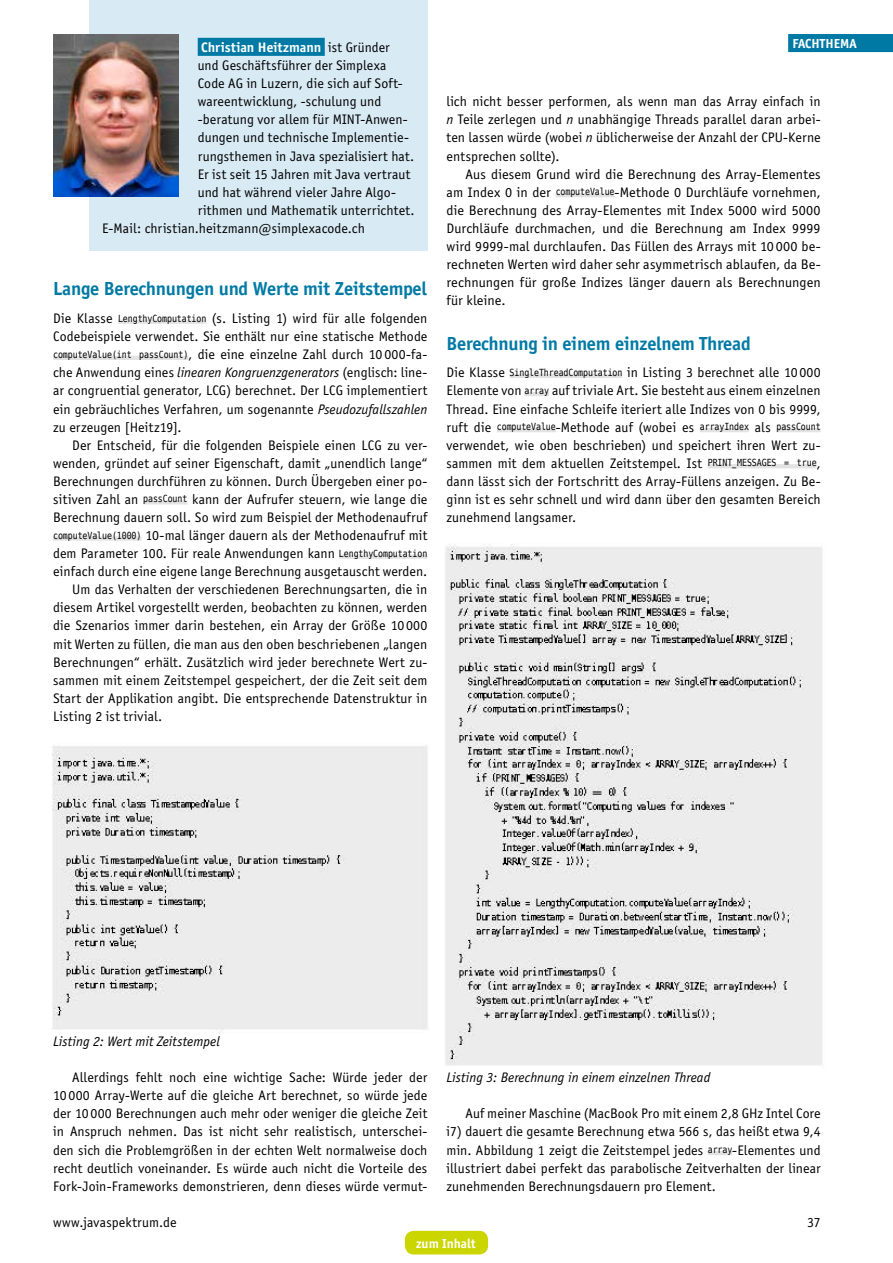
<style>
.page{position:relative;width:893px;height:1263px;background:#fff}
.page>*{position:absolute;margin:0;border:0;box-sizing:border-box;transform-origin:0 0}
.t1{font:700 19.5px "Officina Sans EF";letter-spacing:-.01em;color:#007aa5}
.t2{font:14.25px/18px "Officina Sans EF";letter-spacing:.01em;color:#000;text-align:justify}
.t3{font:italic 14.25px "Officina Sans EF";letter-spacing:.005em;color:#000}
.t4{font:700 14.25px "Officina Sans EF";color:#fff}
.t5{font:700 13.5px "Officina Sans EF";color:#fff}
.t6{font:9.75px "Bitstream Vera Sans Mono";letter-spacing:-.01em;color:#000;scale:.85 1}
.s1{font-weight:400;color:#000}
.s2{font-family:"Bitstream Vera Sans Mono";font-size:9.75px}
.s3{font-style:italic}
.s4{font-family:"Officina Sans EF";font-size:14.25px}
</style>
<div class="page">
<hr style="left:118px;top:320px;width:88px;height:4px;background:#e3e3e3">
<hr style="left:53px;top:356px;width:135px;height:4px;background:#e3e3e3">
<hr style="left:143px;top:500px;width:44px;height:4px;background:#e3e3e3">
<div style="left:53px;top:536px;width:88px;height:5px;background:#e3e3e3"></div>
<div style="left:339px;top:554px;width:88px;height:5px;background:#e3e3e3"></div>
<hr style="left:556px;top:193px;width:59px;height:4px;background:#e3e3e3">
<hr style="left:510px;top:374px;width:112px;height:4px;background:#e3e3e3">
<hr style="left:525px;top:392px;width:24px;height:4px;background:#e3e3e3">
<hr style="left:497px;top:428px;width:59px;height:4px;background:#e3e3e3">
<hr style="left:700px;top:428px;width:49px;height:4px;background:#e3e3e3">
<hr style="left:776px;top:428px;width:45px;height:4px;background:#e3e3e3">
<hr style="left:708px;top:464px;width:109px;height:4px;background:#e3e3e3">
<hr style="left:708px;top:1151px;width:24px;height:4px;background:#e3e3e3">
<div style="left:89px;top:0;width:338px;height:251px;background:#d8eaf3"></div>
<div style="left:198px;top:38px;width:127px;height:18px;background:#007aa5"></div>
<img style="left:53px;top:34px;width:126px;height:163px">
<div style="left:788px;top:34px;width:105px;height:18px;background:#007aa5"></div>
<div style="left:405px;top:1231px;width:83px;height:23px;background:#cbd500;border-radius:9px"></div>
<img style="left:52px;top:745px;width:376px;height:287px">
<img style="left:445px;top:544px;width:378px;height:522px">
<p class="t4" style="left:201px;top:39px;width:190px">Christian Heitzmann <span class="s1">ist Gründer</span></p>
<p class="t2" style="left:198px;top:57px;width:190px">und Geschäftsführer der Simplexa</p>
<p class="t2" style="left:198px;top:75px;width:206px">Code AG in Luzern, die sich auf Soft-</p>
<p class="t2" style="left:198px;top:93px;width:185px">wareentwicklung, -schulung und</p>
<p class="t2" style="left:198px;top:111px;width:211px">-beratung vor allem für MINT-Anwen-</p>
<p class="t2" style="left:198px;top:129px;width:213px">dungen und technische Implementie-</p>
<p class="t2" style="left:198px;top:147px;width:218px">rungsthemen in Java spezialisiert hat.</p>
<p class="t2" style="left:198px;top:165px;width:214px">Er ist seit 15 Jahren mit Java vertraut</p>
<p class="t2" style="left:198px;top:183px;width:200px">und hat während vieler Jahre Algo-</p>
<p class="t2" style="left:198px;top:201px;width:218px">rithmen und Mathematik unterrichtet.</p>
<p class="t2" style="left:102px;top:219px;width:264px">E-Mail: christian.heitzmann@simplexacode.ch</p>
<h1 class="t1" style="left:53px;top:277px;width:375px">Lange Berechnungen und Werte mit Zeitstempel</h1>
<p class="t2" style="left:53px;top:310px;width:376px">Die Klasse <span class="s2">LengthyComputation</span> (s. Listing 1) wird für alle folgenden Codebeispiele verwendet. Sie enthält nur eine statische Methode <span class="s2">computeValue(int passCount)</span>, die eine einzelne Zahl durch 10 000-fa&shy;che Anwendung eines <span class="s3">linearen Kongruenzgenerators</span> (englisch: line&shy;ar congruential generator, LCG) berechnet. Der LCG implementiert ein gebräuchliches Verfahren, um sogenannte <span class="s3">Pseudozufallszahlen </span>zu erzeugen [Heitz19].</p>
<p class="t2" style="left:72px;top:436px;width:357px">Der Entscheid, für die folgenden Beispiele einen LCG zu ver-</p>
<p class="t2" style="left:53px;top:454px;width:376px">wenden, gründet auf seiner Eigenschaft, damit „unendlich lange“</p>
<p class="t2" style="left:53px;top:472px;width:376px">Berechnungen durchführen zu können. Durch Übergeben einer po-</p>
<p class="t2" style="left:53px;top:490px;width:376px">sitiven Zahl an <span class="s2">passCount</span> kann der Aufrufer steuern, wie lange die</p>
<p class="t2" style="left:53px;top:508px;width:376px">Berechnung dauern soll. So wird zum Beispiel der Methodenaufruf</p>
<p class="t2" style="left:53px;top:526px;width:376px"><span class="s2">computeValue(1000)</span> 10-mal länger dauern als der Methodenaufruf mit</p>
<p class="t2" style="left:53px;top:545px;width:376px">dem Parameter 100. Für reale Anwendungen kann <span class="s2">LengthyComputation</span></p>
<p class="t2" style="left:53px;top:563px;width:376px">einfach durch eine eigene lange Berechnung ausgetauscht werden.</p>
<p class="t2" style="left:72px;top:581px;width:357px">Um das Verhalten der verschiedenen Berechnungsarten, die in</p>
<p class="t2" style="left:53px;top:599px;width:376px">diesem Artikel vorgestellt werden, beobachten zu können, werden</p>
<p class="t2" style="left:53px;top:617px;width:376px">die Szenarios immer darin bestehen, ein Array der Größe 10 000</p>
<p class="t2" style="left:53px;top:635px;width:376px">mit Werten zu füllen, die man aus den oben beschriebenen „langen</p>
<p class="t2" style="left:53px;top:653px;width:376px">Berechnungen“ erhält. Zusätzlich wird jeder berechnete Wert zu-</p>
<p class="t2" style="left:53px;top:671px;width:376px">sammen mit einem Zeitstempel gespeichert, der die Zeit seit dem</p>
<p class="t2" style="left:53px;top:689px;width:376px">Start der Applikation angibt. Die entsprechende Datenstruktur in</p>
<p class="t2" style="left:53px;top:707px;width:111px">Listing 2 ist trivial.</p>
<p class="t5" style="left:792px;top:35px;width:66px">FACHTHEMA</p>
<p class="t2" style="left:446px;top:93px;width:376px">lich nicht besser performen, als wenn man das Array einfach in <span class="s3">n</span> Teile zerlegen und <span class="s3">n</span> unabhängige Threads parallel daran arbei&shy;ten lassen würde (wobei <span class="s3">n</span> üblicherweise der Anzahl der CPU-Kerne entsprechen sollte).</p>
<p class="t2" style="left:446px;top:165px;width:376px;text-indent:19px">Aus diesem Grund wird die Berechnung des Array-Elementes am Index 0 in der <span class="s2">computeValue</span>-Methode 0 Durchläufe vornehmen, die Berechnung des Array-Elementes mit Index 5000 wird 5000<br>Durchläufe durchmachen, und die Berechnung am Index 9999 wird 9999-mal durchlaufen. Das Füllen des Arrays mit 10 000 be&shy;rechneten Werten wird daher sehr asymmetrisch ablaufen, da Be&shy;rechnungen für große Indizes länger dauern als Berechnungen für kleine.</p>
<h1 class="t1" style="left:446px;top:332px;width:306px">Berechnung in einem einzelnem Thread</h1>
<p class="t2" style="left:446px;top:364px;width:376px">Die Klasse <span class="s2">SingleThreadComputation</span> in Listing 3 berechnet alle 10 000<br>Elemente von <span class="s2">array</span> auf triviale Art. Sie besteht aus einem einzelnen Thread. Eine einfache Schleife iteriert alle Indizes von 0 bis 9999,</p>
<p class="t6" style="left:446px;top:421px;width:442px"><span class="s4">ruft die</span> computeValue<span class="s4">-Methode auf (wobei es</span> arrayIndex <span class="s4">als</span> passCount</p>
<p class="t2" style="left:446px;top:436px;width:376px">verwendet, wie oben beschrieben) und speichert ihren Wert zu&shy;sammen mit dem aktuellen Zeitstempel. Ist <span class="s2">PRINT_MESSAGES = true</span>, dann lässt sich der Fortschritt des Array-Füllens anzeigen. Zu Be&shy;ginn ist es sehr schnell und wird dann über den gesamten Bereich zunehmend langsamer.</p>
<p class="t3" style="left:53px;top:1034px;width:168px">Listing 2: Wert mit Zeitstempel</p>
<p class="t2" style="left:53px;top:1069px;width:376px;text-indent:19px">Allerdings fehlt noch eine wichtige Sache: Würde jeder der 10 000 Array-Werte auf die gleiche Art berechnet, so würde jede der 10 000 Berechnungen auch mehr oder weniger die gleiche Zeit in Anspruch nehmen. Das ist nicht sehr realistisch, unterschei&shy;den sich die Problemgrößen in der echten Welt normalweise doch recht deutlich voneinander. Es würde auch nicht die Vorteile des Fork-Join-Frameworks demonstrieren, denn dieses würde vermut-</p>
<p class="t3" style="left:446px;top:1070px;width:265px">Listing 3: Berechnung in einem einzelnen Thread</p>
<p class="t2" style="left:446px;top:1105px;width:376px;text-indent:19px">Auf meiner Maschine (MacBook Pro mit einem 2,8 GHz Intel Core i7) dauert die gesamte Berechnung etwa 566 s, das heißt etwa 9,4 min. Abbildung 1 zeigt die Zeitstempel jedes <span class="s2">array</span>-Elementes und illustriert dabei perfekt das parabolische Zeitverhalten der linear zunehmenden Berechnungsdauern pro Element.</p>
<p class="t2" style="left:53px;top:1213px;width:125px">www.javaspektrum.de</p>
<p class="t2" style="left:807px;top:1213px;width:15px">37</p>
<p class="t5" style="left:416px;top:1235px;width:61px">zum Inhalt</p>
</div>
